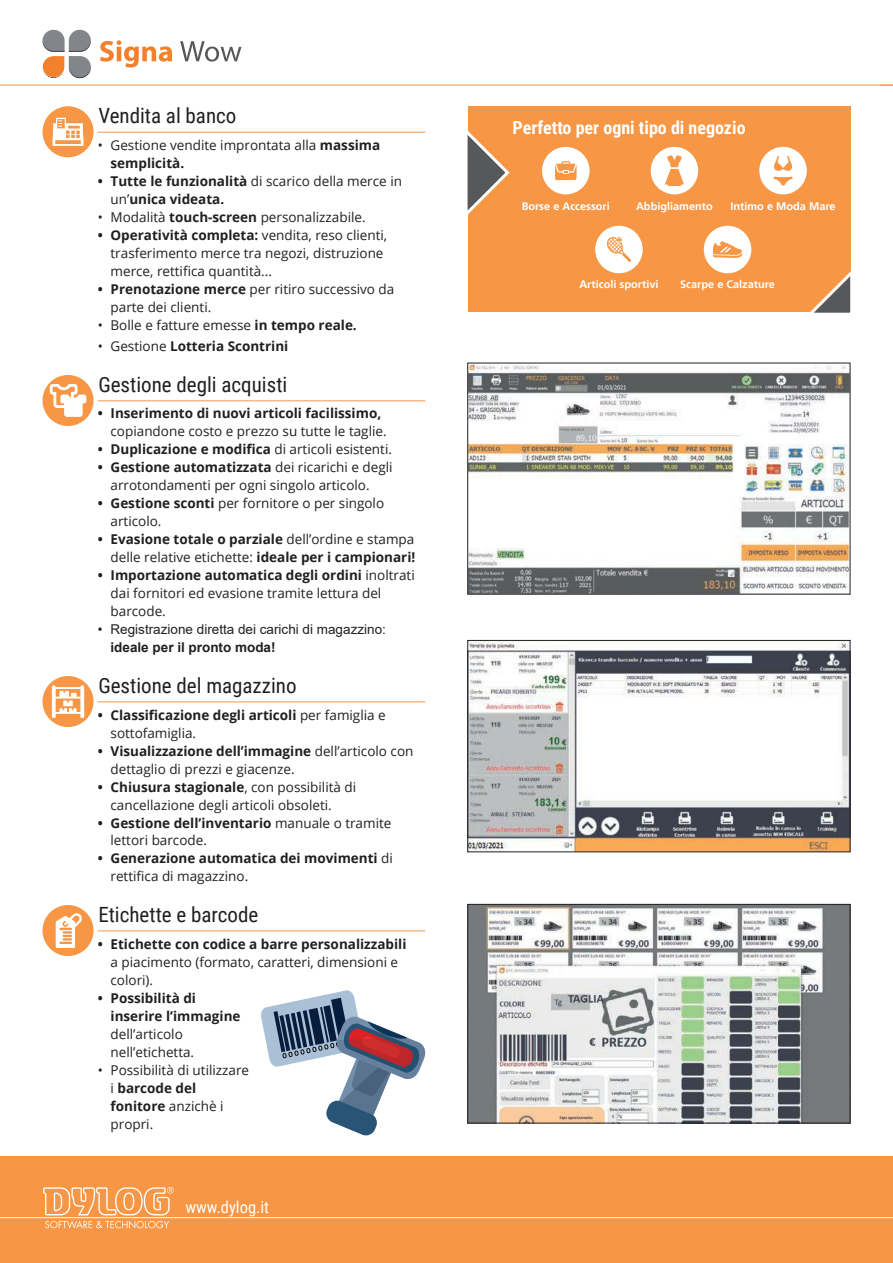
<style>
.page{position:relative;width:893px;height:1263px;background:#fff}
.page>*{position:absolute;margin:0;border:0;box-sizing:border-box;transform-origin:0 0}
.t1{font:21px "Roboto Condensed";color:#221f1f}
.t2{font:700 18px "Roboto Condensed";color:#fff}
.t3{font:16.5px "Roboto Condensed";color:#fff}
.t4{font:13.5px/18px "Open Sans";color:#221f1f}
.t5{font:700 13.5px/18px "Open Sans";color:#221f1f}
.t6{font:13.5px "Arial";color:#221f1f}
.t7{font:700 13.5px "Arial";color:#221f1f}
.t8{font:700 10.95px "Frutiger";color:#fff}
.s1{font-weight:700}
.s2{font-weight:400}
</style>
<div class="page">
<hr style="left:0;top:85px;width:893px;height:1px;background:#f79644">
<div style="left:0;top:1157px;width:893px;height:106px;background:#f79644"></div>
<svg style="left:45px;top:1221px;width:124px;height:7px"></svg>
<svg style="left:43px;top:1187px;width:131px;height:28px"></svg>
<hr style="left:0;top:1217px;width:893px;height:1px;background:#fff">
<svg style="left:43px;top:30px;width:48px;height:48px"></svg>
<svg style="left:180px;top:41px;width:62px;height:21px"></svg>
<svg style="left:100px;top:40px;width:72px;height:28px"></svg>
<hr style="left:98px;top:132px;width:327px;height:1px;background:#f79644">
<hr style="left:98px;top:400px;width:327px;height:1px;background:#f79644">
<hr style="left:98px;top:701px;width:327px;height:1px;background:#f79644">
<hr style="left:98px;top:930px;width:327px;height:1px;background:#f79644">
<div style="left:43px;top:106px;width:51px;height:51px;background:#f79644;border-radius:50%"></div>
<svg style="left:53px;top:118px;width:31px;height:28px"></svg>
<div style="left:43px;top:375px;width:51px;height:51px;background:#f79644;border-radius:50%"></div>
<svg style="left:50px;top:384px;width:36px;height:33px"></svg>
<div style="left:43px;top:676px;width:51px;height:51px;background:#f79644;border-radius:50%"></div>
<svg style="left:52px;top:685px;width:32px;height:33px"></svg>
<div style="left:43px;top:905px;width:51px;height:51px;background:#f79644;border-radius:50%"></div>
<svg style="left:56px;top:913px;width:26px;height:35px"></svg>
<img style="left:470px;top:365px;width:378px;height:227px">
<img style="left:470px;top:642px;width:378px;height:208px">
<div style="left:468px;top:640px;width:382px;height:212px;border:1px solid #221f1f"></div>
<img style="left:470px;top:906px;width:378px;height:215px">
<div style="left:468px;top:904px;width:382px;height:219px;border:1px solid #221f1f"></div>
<svg style="left:261px;top:990px;width:164px;height:145px"></svg>
<div style="left:468px;top:106px;width:382px;height:206px;background:#f79644"></div>
<svg style="left:467px;top:131px;width:43px;height:84px"></svg>
<svg style="left:810px;top:265px;width:41px;height:48px"></svg>
<div style="left:542px;top:147px;width:48px;height:47px;background:#fff;border-radius:50%"></div>
<svg style="left:555px;top:161px;width:22px;height:19px"></svg>
<div style="left:651px;top:147px;width:47px;height:47px;background:#fff;border-radius:50%"></div>
<svg style="left:665px;top:155px;width:19px;height:31px"></svg>
<div style="left:759px;top:147px;width:48px;height:47px;background:#fff;border-radius:50%"></div>
<svg style="left:773px;top:177px;width:20px;height:8px"></svg>
<svg style="left:774px;top:156px;width:18px;height:15px"></svg>
<div style="left:595px;top:226px;width:48px;height:47px;background:#fff;border-radius:50%"></div>
<svg style="left:606px;top:237px;width:25px;height:25px"></svg>
<div style="left:704px;top:226px;width:47px;height:47px;background:#fff;border-radius:50%"></div>
<svg style="left:713px;top:241px;width:29px;height:17px"></svg>
<svg style="left:880px;top:85px;width:13px;height:1px"></svg>
<h1 class="t1" style="left:98px;top:107px;width:140px">Vendita al banco</h1>
<p class="t4" style="left:111px;top:136px;width:271px;text-indent:-13px">• Gestione vendite improntata alla <span class="s1">massima semplicità.</span></p>
<p class="t5" style="left:111px;top:172px;width:293px;text-indent:-13px">• Tutte le funzionalità <span class="s2">di scarico della merce in un’</span>unica videata.</p>
<p class="t4" style="left:98px;top:208px;width:269px">• Modalità <span class="s1">touch-screen</span> personalizzabile.</p>
<p class="t4" style="left:111px;top:227px;width:278px;text-indent:-13px"><span class="s1">• Operatività completa:</span> vendita, reso clienti, trasferimento merce tra negozi, distruzione merce, rettifica quantità...</p>
<p class="t4" style="left:111px;top:281px;width:285px;text-indent:-13px"><span class="s1">• Prenotazione merce</span> per ritiro successivo da parte dei clienti.</p>
<p class="t4" style="left:98px;top:316px;width:261px">• Bolle e fatture emesse <span class="s1">in tempo reale.</span></p>
<p class="t5" style="left:98px;top:339px;width:192px"><span class="s2">• Gestione</span> Lotteria Scontrini</p>
<h1 class="t1" style="left:98px;top:376px;width:190px">Gestione degli acquisti</h1>
<p class="t5" style="left:98px;top:404px;width:285px">• Inserimento di nuovi articoli facilissimo,</p>
<p class="t4" style="left:111px;top:424px;width:278px">copiandone costo e prezzo su tutte le taglie.</p>
<p class="t5" style="left:98px;top:440px;width:296px">• Duplicazione e modifica <span class="s2">di articoli esistenti.</span></p>
<p class="t4" style="left:111px;top:460px;width:283px;text-indent:-13px"><span class="s1">• Gestione automatizzata</span> dei ricarichi e degli arrotondamenti per ogni singolo articolo.</p>
<p class="t4" style="left:111px;top:496px;width:275px;text-indent:-13px"><span class="s1">• Gestione sconti</span> per fornitore o per singolo articolo.</p>
<p class="t5" style="left:98px;top:530px;width:319px;text-align:right">• Evasione totale o parziale <span class="s2">dell’ordine e stampa delle relative etichette:</span> ideale per i campionari!</p>
<p class="t4" style="left:111px;top:568px;width:306px;text-indent:-13px"><span class="s1">• Importazione automatica degli ordini</span> inoltrati dai fornitori ed evasione tramite lettura del barcode.</p>
<p class="t6" style="left:98px;top:620px;width:290px">• Registrazione diretta dei carichi di magazzino:</p>
<p class="t7" style="left:111px;top:643px;width:167px">ideale per il pronto moda!</p>
<h1 class="t1" style="left:98px;top:677px;width:200px">Gestione del magazzino</h1>
<p class="t5" style="left:111px;top:705px;width:277px;text-indent:-13px">• Classificazione degli articoli <span class="s2">per famiglia e sottofamiglia.</span></p>
<p class="t4" style="left:111px;top:743px;width:304px;text-indent:-13px"><span class="s1">• Visualizzazione dell’immagine</span> dell’articolo con dettaglio di prezzi e giacenze.</p>
<p class="t4" style="left:111px;top:779px;width:247px;text-indent:-13px"><span class="s1">• Chiusura stagionale</span>, con possibilità di cancellazione degli articoli obsoleti.</p>
<p class="t4" style="left:111px;top:815px;width:282px;text-indent:-13px"><span class="s1">• Gestione dell’inventario</span> manuale o tramite lettori barcode.</p>
<p class="t5" style="left:111px;top:849px;width:284px;text-indent:-13px">• Generazione automatica dei movimenti <span class="s2">di rettifica di magazzino.</span></p>
<h1 class="t1" style="left:98px;top:906px;width:161px">Etichette e barcode</h1>
<p class="t5" style="left:98px;top:934px;width:310px">• Etichette con codice a barre personalizzabili</p>
<p class="t4" style="left:111px;top:954px;width:289px">a piacimento (formato, caratteri, dimensioni e colori).</p>
<p class="t5" style="left:111px;top:988px;width:131px;text-indent:-13px">• Possibilità di inserire l’immagine</p>
<p class="t4" style="left:111px;top:1026px;width:85px">dell’articolo nell’etichetta.</p>
<p class="t4" style="left:111px;top:1060px;width:140px;text-indent:-13px">• Possibilità di utilizzare i <span class="s1">barcode del fonitore</span> anzichè i propri.</p>
<p class="t3" style="left:185px;top:1200px;width:85px">www.dylog.it</p>
<h2 class="t2" style="left:513px;top:121px;width:234px">Perfetto per ogni tipo di negozio</h2>
<p class="t8" style="left:522px;top:201px;width:90px">Borse e Accessori</p>
<p class="t8" style="left:636px;top:201px;width:78px">Abbigliamento</p>
<p class="t8" style="left:730px;top:201px;width:107px">Intimo e Moda Mare</p>
<p class="t8" style="left:579px;top:280px;width:81px">Articoli sportivi</p>
<p class="t8" style="left:680px;top:280px;width:96px">Scarpe e Calzature</p>
</div>
